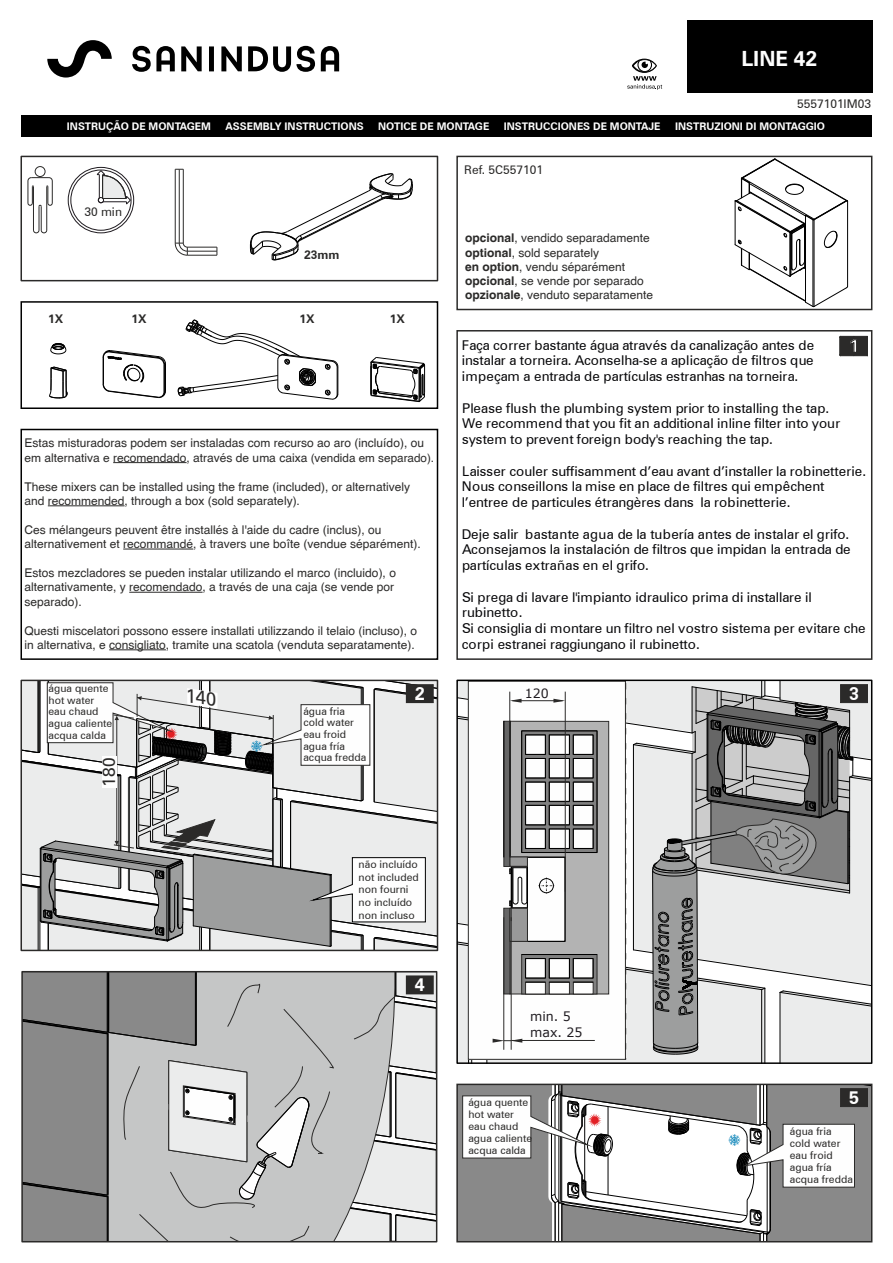
<style>
.page{position:relative;width:893px;height:1263px;background:#fff}
.page>*{position:absolute;margin:0;border:0;box-sizing:border-box;transform-origin:0 0}
.t1{font:700 21px "Zurich BT";color:#fefefe}
.t2{font:700 18px "Zurich BT";color:#fefefe}
.t3{font:17.4px "Zurich BT";color:#2b2a29}
.t4{font:13.5px/15.8px "Zurich BT";color:#08080a}
.t5{font:12.75px/15.6px "Verdana";color:#1f1b20}
.t6{font:12px/14.4px "Helvetica";color:#2b2a29}
.t7{font:12px "Zurich BT";color:#2b2a29}
.t8{font:700 12px "Zurich BT";color:#2b2a29}
.t9{font:10.5px/11.6px "Zurich BT";color:#2b2a29}
.t10{font:700 10.5px "Zurich BT";color:#fefefe}
.s1{font-size:11.7px}
.s2{font-weight:700}
</style>
<div class="page">
<svg style="left:459px;top:682px;width:410px;height:379px"></svg>
<hr style="left:437px;top:1150px;width:1px;height:64px;background:#000">
<hr style="left:437px;top:1008px;width:1px;height:64px;background:#000">
<svg style="left:24px;top:974px;width:410px;height:265px;background:#b6b7b7"></svg>
<div style="left:21px;top:971px;width:416px;height:271px;border:2px solid #2b2a29"></div>
<div style="left:21px;top:115px;width:851px;height:22px;background:#000"></div>
<div style="left:21px;top:156px;width:417px;height:125px;border:2px solid #2b2a29"></div>
<div style="left:68px;top:167px;width:66px;height:66px;border:1px solid #1f1b20;border-radius:50%"></div>
<svg style="left:96px;top:170px;width:35px;height:35px"></svg>
<div style="left:35px;top:166px;width:10px;height:11px;border:1px solid #2b2a29;border-radius:50%"></div>
<svg style="left:27px;top:177px;width:26px;height:57px"></svg>
<hr style="left:187px;top:251px;width:30px;height:1px;background:#2b2a29">
<hr style="left:187px;top:255px;width:30px;height:1px;background:#2b2a29">
<hr style="left:183px;top:169px;width:1px;height:74px;background:#2b2a29">
<hr style="left:179px;top:169px;width:1px;height:74px;background:#2b2a29">
<hr style="left:175px;top:169px;width:1px;height:74px;background:#2b2a29">
<hr style="left:187px;top:247px;width:30px;height:1px;background:#2b2a29">
<svg style="left:174px;top:242px;width:14px;height:14px"></svg>
<div style="left:687px;top:20px;width:185px;height:73px;background:#000"></div>
<svg style="left:250px;top:173px;width:163px;height:88px"></svg>
<svg style="left:177px;top:319px;width:162px;height:81px"></svg>
<svg style="left:102px;top:350px;width:64px;height:48px"></svg>
<svg style="left:370px;top:357px;width:56px;height:46px"></svg>
<div style="left:456px;top:330px;width:416px;height:330px;border:2px solid #2b2a29"></div>
<div style="left:456px;top:156px;width:416px;height:154px;border:2px solid #2b2a29"></div>
<svg style="left:839px;top:336px;width:29px;height:20px"></svg>
<div style="left:21px;top:301px;width:417px;height:108px;border:2px solid #000"></div>
<svg style="left:49px;top:366px;width:19px;height:33px"></svg>
<svg style="left:50px;top:343px;width:17px;height:12px"></svg>
<hr style="left:113px;top:462px;width:74px;height:1px;background:#2b2a29">
<hr style="left:48px;top:505px;width:77px;height:1px;background:#2b2a29">
<hr style="left:123px;top:549px;width:70px;height:1px;background:#2b2a29">
<hr style="left:129px;top:592px;width:74px;height:1px;background:#2b2a29">
<hr style="left:109px;top:649px;width:57px;height:1px;background:#2b2a29">
<div style="left:21px;top:429px;width:417px;height:231px;border:2px solid #000"></div>
<svg style="left:734px;top:158px;width:114px;height:149px"></svg>
<div style="left:456px;top:679px;width:416px;height:385px;border:2px solid #000"></div>
<div style="left:840px;top:684px;width:28px;height:19px;background:#2b2a29;border:1px solid #2b2a29"></div>
<div style="left:406px;top:975px;width:28px;height:19px;border:1px solid #2b2a29"></div>
<div style="left:406px;top:976px;width:27px;height:18px;background:#2b2a29"></div>
<svg style="left:457px;top:1084px;width:415px;height:158px"></svg>
<div style="left:840px;top:1088px;width:28px;height:19px;background:#2b2a29"></div>
<svg style="left:132px;top:46px;width:207px;height:26px"></svg>
<svg style="left:47px;top:40px;width:65px;height:38px"></svg>
<svg style="left:627px;top:59px;width:35px;height:31px"></svg>
<svg style="left:21px;top:680px;width:416px;height:270px"></svg>
<h1 class="t1" style="left:741px;top:46px;width:77px">LINE 42</h1>
<p class="t7" style="left:797px;top:97px;width:75px">5557101IM03</p>
<p class="t10" style="left:67px;top:120px;width:146px">INSTRUÇÃO DE MONTAGEM</p>
<p class="t10" style="left:226px;top:120px;width:140px">ASSEMBLY INSTRUCTIONS</p>
<p class="t10" style="left:378px;top:120px;width:113px">NOTICE DE MONTAGE</p>
<p class="t10" style="left:504px;top:120px;width:158px">INSTRUCCIONES DE MONTAJE</p>
<p class="t10" style="left:675px;top:120px;width:151px">INSTRUZIONI DI MONTAGGIO</p>
<p class="t7" style="left:84px;top:204px;width:39px">30 min</p>
<p class="t8" style="left:304px;top:248px;width:37px">23mm</p>
<p class="t8" style="left:48px;top:312px;width:17px">1X</p>
<p class="t8" style="left:131px;top:312px;width:17px">1X</p>
<p class="t8" style="left:300px;top:312px;width:17px">1X</p>
<p class="t8" style="left:390px;top:312px;width:17px">1X</p>
<p class="t6" style="left:25px;top:436px;width:411px">Estas misturadoras podem ser instaladas com recurso ao aro (incluído), ou em alternativa e recomendado, através de uma caixa <span class="s1">(vendida em separado).</span></p>
<p class="t6" style="left:25px;top:479px;width:387px">These mixers can be installed using the frame (included), or alternatively and recommended, through a box (sold separately).</p>
<p class="t6" style="left:25px;top:522px;width:398px">Ces mélangeurs peuvent être installés à l'aide du cadre (inclus), ou alternativement et recommandé, à travers une boîte (vendue séparément).</p>
<p class="t6" style="left:25px;top:565px;width:373px">Estos mezcladores se pueden instalar utilizando el marco (incluido), o alternativamente, y recomendado, a través de una caja (se vende por separado).</p>
<p class="t6" style="left:25px;top:623px;width:394px">Questi miscelatori possono essere installati utilizzando il telaio (incluso), o in alternativa, e consigliato, tramite una scatola (venduta separatamente).</p>
<p class="t7" style="left:464px;top:162px;width:80px">Ref. 5C557101</p>
<p class="t6" style="left:465px;top:231px;width:190px"><span class="s2">opcional</span>, vendido separadamente <span class="s2">optional</span>, sold separately<br><span class="s2">en option</span>, vendu séparément <span class="s2">opcional</span>, se vende por separado <span class="s2">opzionale</span>, venduto separatamente</p>
<p class="t4" style="left:462px;top:337px;width:354px;text-align:justify">Faça correr bastante água através da canalização antes de instalar a torneira. Aconselha-se a aplicação de filtros que impeçam a entrada de partículas estranhas na torneira.</p>
<p class="t4" style="left:462px;top:400px;width:380px">Please flush the plumbing system prior to installing the tap.<br>We recommend that you fit an additional inline filter into your system to prevent foreign body's reaching the tap.</p>
<p class="t4" style="left:462px;top:463px;width:406px">Laisser couler suffisamment d’eau avant d’installer la robinetterie.<br>Nous conseillons la mise en place de filtres qui empêchent l’entree de particules étrangères dans la robinetterie.</p>
<p class="t4" style="left:462px;top:526px;width:390px;text-align:justify">Deje salir bastante agua de la tubería antes de instalar el grifo.<br>Aconsejamos la instalación de filtros que impidan la entrada de partículas extrañas en el grifo.</p>
<p class="t4" style="left:462px;top:589px;width:405px">Si prega di lavare l'impianto idraulico prima di installare il rubinetto.<br>Si consiglia di montare un filtro nel vostro sistema per evitare che corpi estranei raggiungano il rubinetto.</p>
<h2 class="t2" style="left:849px;top:335px;width:11px">1</h2>
<p class="t9" style="left:49px;top:682px;width:65px">água quente hot water eau chaud agua caliente acqua calda</p>
<h3 class="t3" style="left:98px;top:786px;width:30px;rotate:-90deg">180</h3>
<p class="t9" style="left:303px;top:705px;width:65px">água fria cold water eau froid agua fría acqua fredda</p>
<h2 class="t2" style="left:415px;top:683px;width:11px">2</h2>
<h2 class="t2" style="left:849px;top:683px;width:11px">3</h2>
<p class="t5" style="left:525px;top:685px;width:26px">120</p>
<p class="t9" style="left:359px;top:858px;width:62px;line-height:12.6px">não incluído not included non fourni no incluído non incluso</p>
<h2 class="t2" style="left:415px;top:974px;width:11px">4</h2>
<p class="t5" style="left:530px;top:1009px;width:54px">min. 5 max. 25</p>
<p class="t9" style="left:468px;top:1096px;width:65px;line-height:12px">água quente hot water eau chaud agua caliente acqua calda</p>
<h2 class="t2" style="left:849px;top:1087px;width:11px">5</h2>
<p class="t9" style="left:790px;top:1125px;width:65px;line-height:12px">água fria cold water eau froid agua fría acqua fredda</p>
</div>
